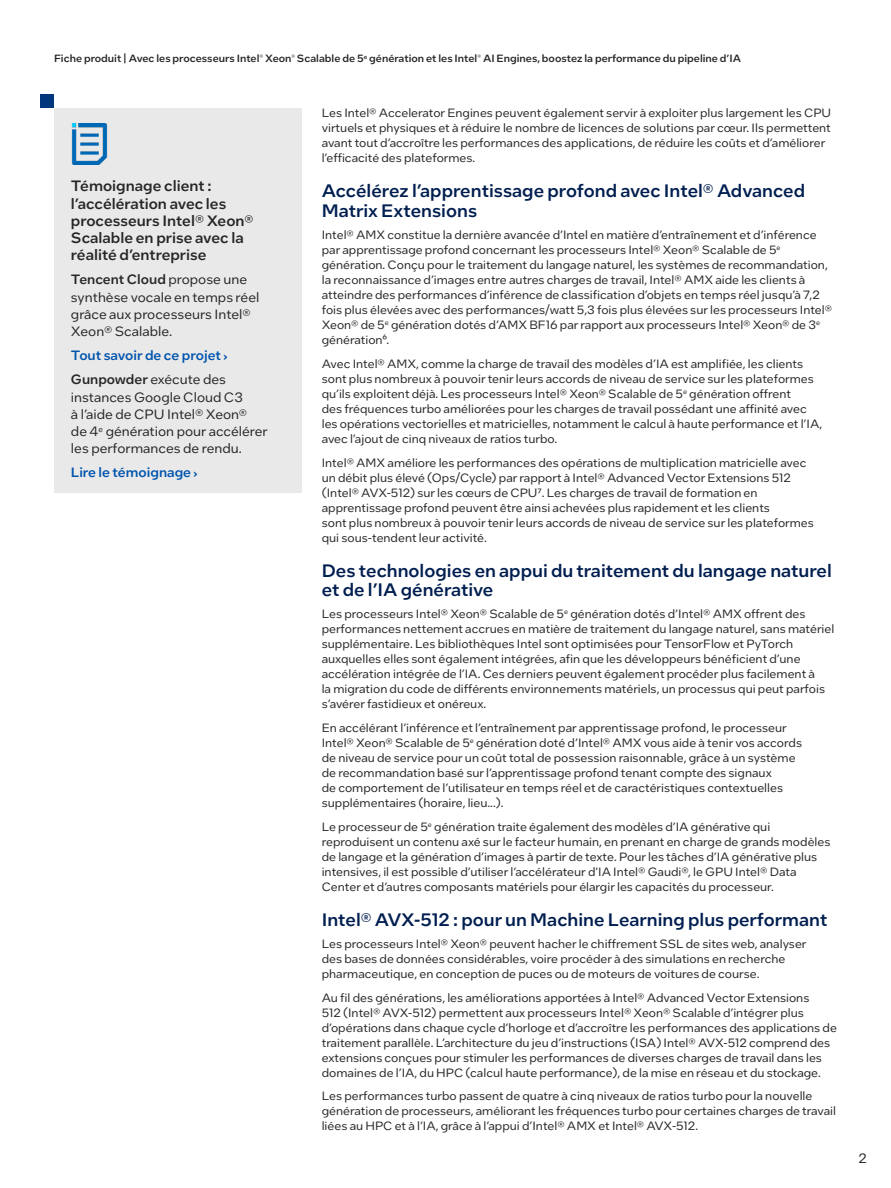
<style>
.page{position:relative;width:891px;height:1188px;background:#fff}
.page>*{position:absolute;margin:0;border:0;box-sizing:border-box;transform-origin:0 0}
.t1{font:500 18px/19.5px "Intel One Text";color:#001e50}
.t2{font:500 15px/17.2px "Intel One Text";color:#262626}
.t3{font:13.5px/17.2px "Intel One Text";color:#262626}
.t4{font:500 13.5px/24px "Intel One Text";color:#0054ae}
.t5{font:12px/15px "Intel One Text";color:#262626}
.t6{font:500 10.5px "Intel One Text";color:#262626}
.s1{font-weight:500}
.s2{color:#262626}
.s3{font-weight:400;color:#262626}
</style>
<div class="page">
<div style="left:54px;top:108px;width:248px;height:384px;background:#e9e9e9"></div>
<img style="left:71px;top:124px;width:37px;height:40px">
<div style="left:41px;top:94px;width:13px;height:14px;background:#00377c"></div>
<p class="t6" style="left:54px;top:51px;width:689px">Fiche produit | Avec les processeurs Intel<sup>®</sup> Xeon<sup>®</sup> Scalable de 5<sup>e</sup> génération et les Intel<sup>®</sup> AI Engines, boostez la performance du pipeline d’IA</p>
<p class="t2" style="left:71px;top:177px;width:184px">Témoignage client : l’accélération avec les processeurs Intel® Xeon®<br>Scalable en prise avec la réalité d’entreprise</p>
<p class="t3" style="left:71px;top:271px;width:190px"><span class="s1">Tencent Cloud</span> propose une synthèse vocale en temps réel grâce aux processeurs Intel®<br>Xeon® Scalable.</p>
<p class="t4" style="left:71px;top:343px;width:158px">Tout savoir de ce projet ›<br><span class="s2">Gunpowder</span> <span class="s3">exécute des</span></p>
<p class="t3" style="left:71px;top:388px;width:198px">instances Google Cloud C3<br>à l’aide de CPU Intel® Xeon®<br>de 4<sup>e</sup> génération pour accélérer les performances de rendu.</p>
<p class="t4" style="left:71px;top:460px;width:128px">Lire le témoignage ›</p>
<p class="t5" style="left:322px;top:105px;width:511px">Les Intel® Accelerator Engines peuvent également servir à exploiter plus largement les CPU virtuels et physiques et à réduire le nombre de licences de solutions par cœur. Ils permettent avant tout d’accroître les performances des applications, de réduire les coûts et d’améliorer l’efficacité des plateformes.</p>
<h1 class="t1" style="left:322px;top:181px;width:485px">Accélérez l’apprentissage profond avec Intel® Advanced<br>Matrix Extensions</h1>
<p class="t5" style="left:322px;top:227px;width:512px">Intel® AMX constitue la dernière avancée d’Intel en matière d’entraînement et d’inférence par apprentissage profond concernant les processeurs Intel® Xeon® Scalable de 5<sup>e </sup>génération. Conçu pour le traitement du langage naturel, les systèmes de recommandation, la reconnaissance d’images entre autres charges de travail, Intel® AMX aide les clients à atteindre des performances d’inférence de classification d’objets en temps réel jusqu’à 7,2 fois plus élevées avec des performances/watt 5,3 fois plus élevées sur les processeurs Intel® Xeon® de 5<sup>e</sup> génération dotés d’AMX BF16 par rapport aux processeurs Intel® Xeon® de 3<sup>e </sup>génération⁶.</p>
<p class="t5" style="left:322px;top:355px;width:502px">Avec Intel® AMX, comme la charge de travail des modèles d’IA est amplifiée, les clients sont plus nombreux à pouvoir tenir leurs accords de niveau de service sur les plateformes qu’ils exploitent déjà. Les processeurs Intel® Xeon® Scalable de 5<sup>e</sup> génération offrent<br>des fréquences turbo améliorées pour les charges de travail possédant une affinité avec les opérations vectorielles et matricielles, notamment le calcul à haute performance et l’IA, avec l’ajout de cinq niveaux de ratios turbo.</p>
<p class="t5" style="left:322px;top:454px;width:494px">Intel® AMX améliore les performances des opérations de multiplication matricielle avec un débit plus élevé (Ops/Cycle) par rapport à Intel® Advanced Vector Extensions 512 (Intel® AVX-512) sur les cœurs de CPU7. Les charges de travail de formation en apprentissage profond peuvent être ainsi achevées plus rapidement et les clients<br>sont plus nombreux à pouvoir tenir leurs accords de niveau de service sur les plateformes qui sous-tendent leur activité.</p>
<h1 class="t1" style="left:322px;top:560px;width:512px">Des technologies en appui du traitement du langage naturel et de l’IA générative</h1>
<p class="t5" style="left:322px;top:606px;width:514px">Les processeurs Intel® Xeon® Scalable de 5<sup>e</sup> génération dotés d’Intel® AMX offrent des performances nettement accrues en matière de traitement du langage naturel, sans matériel supplémentaire. Les bibliothèques Intel sont optimisées pour TensorFlow et PyTorch auxquelles elles sont également intégrées, afin que les développeurs bénéficient d’une accélération intégrée de l’IA. Ces derniers peuvent également procéder plus facilement à<br>la migration du code de différents environnements matériels, un processus qui peut parfois s’avérer fastidieux et onéreux.</p>
<p class="t5" style="left:322px;top:720px;width:482px">En accélérant l’inférence et l’entraînement par apprentissage profond, le processeur Intel® Xeon® Scalable de 5<sup>e</sup> génération doté d’Intel® AMX vous aide à tenir vos accords de niveau de service pour un coût total de possession raisonnable, grâce à un système de recommandation basé sur l’apprentissage profond tenant compte des signaux<br>de comportement de l’utilisateur en temps réel et de caractéristiques contextuelles supplémentaires (horaire, lieu...).</p>
<p class="t5" style="left:322px;top:819px;width:510px">Le processeur de 5<sup>e</sup> génération traite également des modèles d’IA générative qui reproduisent un contenu axé sur le facteur humain, en prenant en charge de grands modèles de langage et la génération d’images à partir de texte. Pour les tâches d’IA générative plus intensives, il est possible d’utiliser l’accélérateur d'IA Intel® Gaudi®, le GPU Intel® Data Center et d’autres composants matériels pour élargir les capacités du processeur.</p>
<h1 class="t1" style="left:322px;top:909px;width:507px">Intel® AVX-512 : pour un Machine Learning plus performant</h1>
<p class="t5" style="left:322px;top:936px;width:486px">Les processeurs Intel® Xeon® peuvent hacher le chiffrement SSL de sites web, analyser des bases de données considérables, voire procéder à des simulations en recherche pharmaceutique, en conception de puces ou de moteurs de voitures de course.</p>
<p class="t5" style="left:322px;top:989px;width:517px">Au fil des générations, les améliorations apportées à Intel® Advanced Vector Extensions<br>512 (Intel® AVX-512) permettent aux processeurs Intel® Xeon® Scalable d’intégrer plus d’opérations dans chaque cycle d’horloge et d’accroître les performances des applications de traitement parallèle. L’architecture du jeu d’instructions (ISA) Intel® AVX-512 comprend des extensions conçues pour stimuler les performances de diverses charges de travail dans les domaines de l’IA, du HPC (calcul haute performance), de la mise en réseau et du stockage.</p>
<p class="t5" style="left:322px;top:1088px;width:516px">Les performances turbo passent de quatre à cinq niveaux de ratios turbo pour la nouvelle génération de processeurs, améliorant les fréquences turbo pour certaines charges de travail liées au HPC et à l’IA, grâce à l’appui d’Intel® AMX et Intel® AVX-512.</p>
<p class="t3" style="left:858px;top:1150px;width:10px">2</p>
</div>
